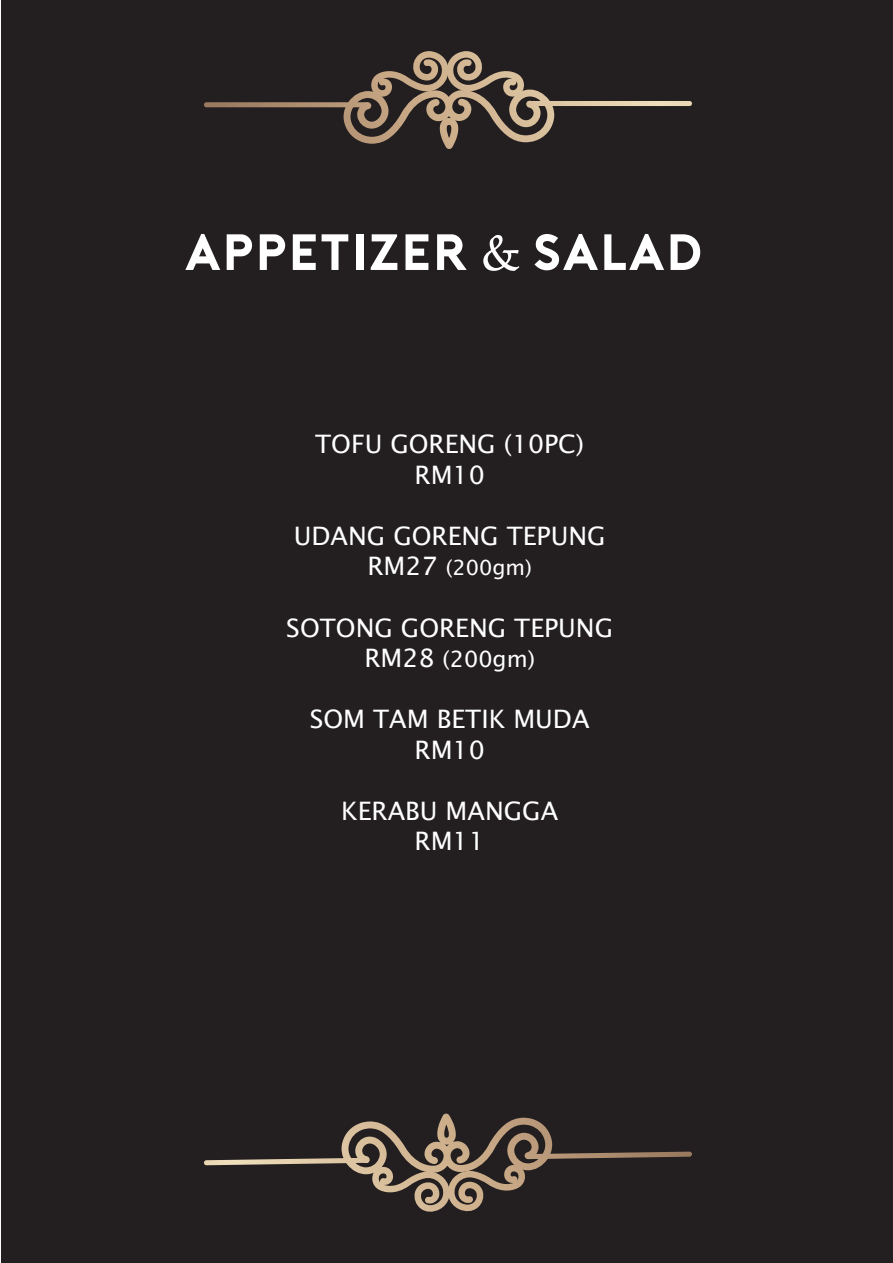
<style>
.page{position:relative;width:893px;height:1263px;background:#fff}
.page>*{position:absolute;margin:0;border:0;box-sizing:border-box;transform-origin:0 0}
.t1{font:50.85px "Porter Bold DEMO";color:#fff}
.t2{font:25.5px/30.6px "Lucida Sans Unicode";color:#fff;text-align:center}
.t3{font:22.5px "Lucida Sans Unicode";color:#fff}
.t4{font:21px "Lucida Sans Unicode";color:#fff}
.s1{font-family:"Palatino Linotype"}
.s2{font-size:25.5px}
</style>
<div class="page">
<div style="left:1px;top:0;width:892px;height:1263px;background:#231f20"></div>
<svg style="left:344px;top:51px;width:203px;height:98px"></svg>
<svg style="left:527px;top:101px;width:165px;height:5px"></svg>
<svg style="left:204px;top:102px;width:165px;height:5px"></svg>
<svg style="left:204px;top:1113px;width:488px;height:99px"></svg>
<h1 class="t1" style="left:185px;top:225px;width:521px">APPETIZER <span class="s1">&amp;</span> SALAD</h1>
<p class="t2" style="left:315px;top:429px;width:270px">TOFU GORENG (10PC)<br>RM10</p>
<p class="t2" style="left:294px;top:521px;width:313px">UDANG GORENG TEPUNG</p>
<p class="t4" style="left:367px;top:551px;width:166px"><span class="s2">RM27</span> (200gm)</p>
<p class="t2" style="left:286px;top:612px;width:328px">SOTONG GORENG TEPUNG</p>
<p class="t3" style="left:364px;top:641px;width:172px"><span class="s2">RM28</span> (200gm)</p>
<p class="t2" style="left:310px;top:704px;width:281px">SOM TAM BETIK MUDA<br>RM10</p>
<p class="t2" style="left:341px;top:795px;width:219px">KERABU MANGGA<br>RM11</p>
</div>
